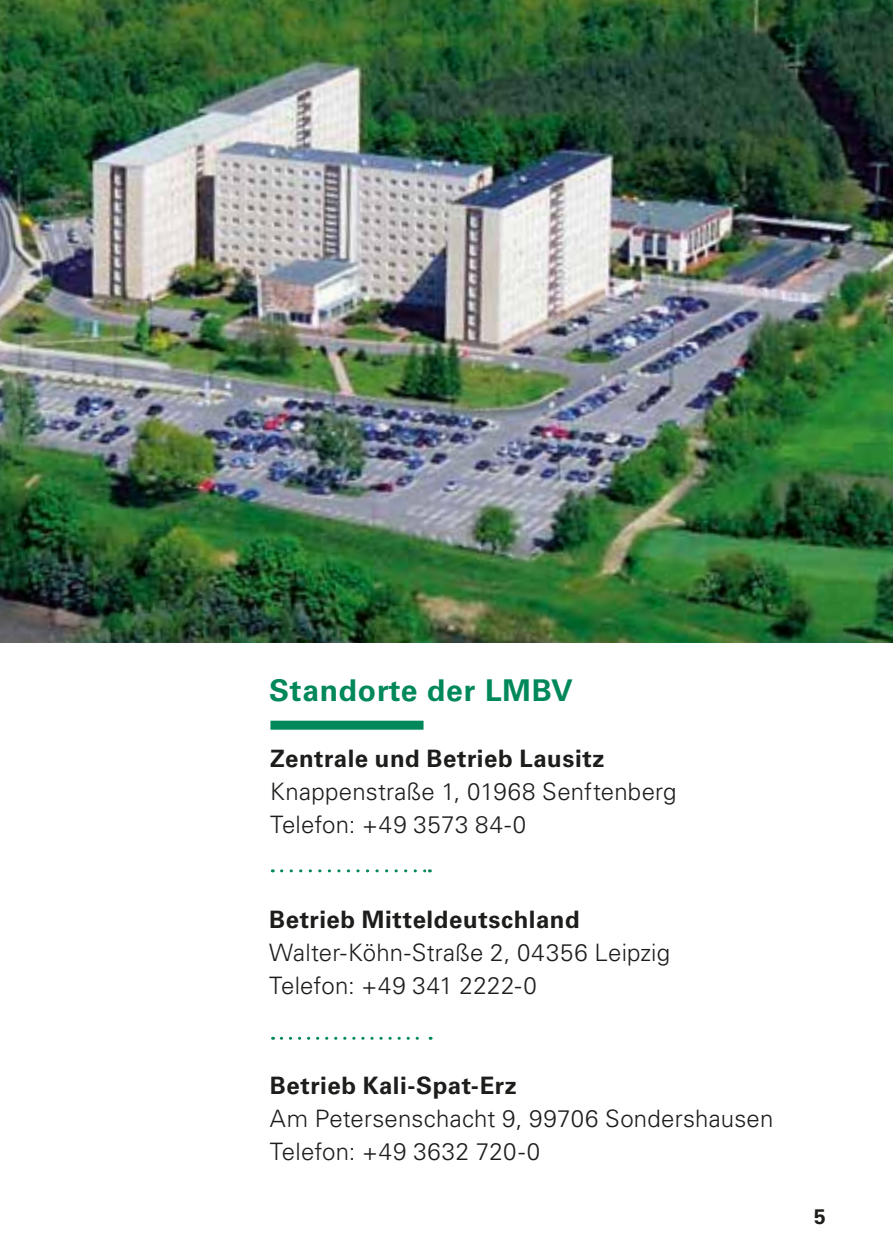
<style>
.page{position:relative;width:893px;height:1259px;background:#fff}
.page>*{position:absolute;margin:0;border:0;box-sizing:border-box;transform-origin:0 0}
.t1{font:700 30px "Univers LT Std";letter-spacing:.025em;color:#00885b}
.t2{font:300 24px/33px "Univers LT Std";letter-spacing:.01em;color:#1d1d1b}
.t3{font:700 24px "Univers LT Std";letter-spacing:.02em;color:#1d1d1b}
.t4{font:700 21px "Univers LT Std";color:#1d1d1b}
</style>
<div class="page">
<img style="left:0;top:0;width:893px;height:642px">
<div style="left:270px;top:720px;width:153px;height:9px;background:#00885b"></div>
<svg style="left:282px;top:869px;width:148px;height:3px"></svg>
<svg style="left:281px;top:1036px;width:150px;height:3px"></svg>
<p class="t1" style="left:269px;top:672px;width:305px">Standorte der LMBV</p>
<p class="t3" style="left:270px;top:744px;width:336px">Zentrale und Betrieb Lausitz</p>
<p class="t2" style="left:270px;top:775px;width:408px">Knappenstraße 1, 01968 Senftenberg<br>Telefon: +49 3573 84-0</p>
<p class="t3" style="left:269px;top:905px;width:312px">Betrieb Mitteldeutschland</p>
<p class="t2" style="left:269px;top:935px;width:402px">Walter-Köhn-Straße 2, 04356 Leipzig<br>Telefon: +49 341 2222-0</p>
<p class="t3" style="left:270px;top:1071px;width:248px">Betrieb Kali-Spat-Erz</p>
<p class="t2" style="left:270px;top:1102px;width:505px">Am Petersenschacht 9, 99706 Sondershausen<br>Telefon: +49 3632 720-0</p>
<p class="t4" style="left:814px;top:1204px;width:13px">5</p>
</div>
